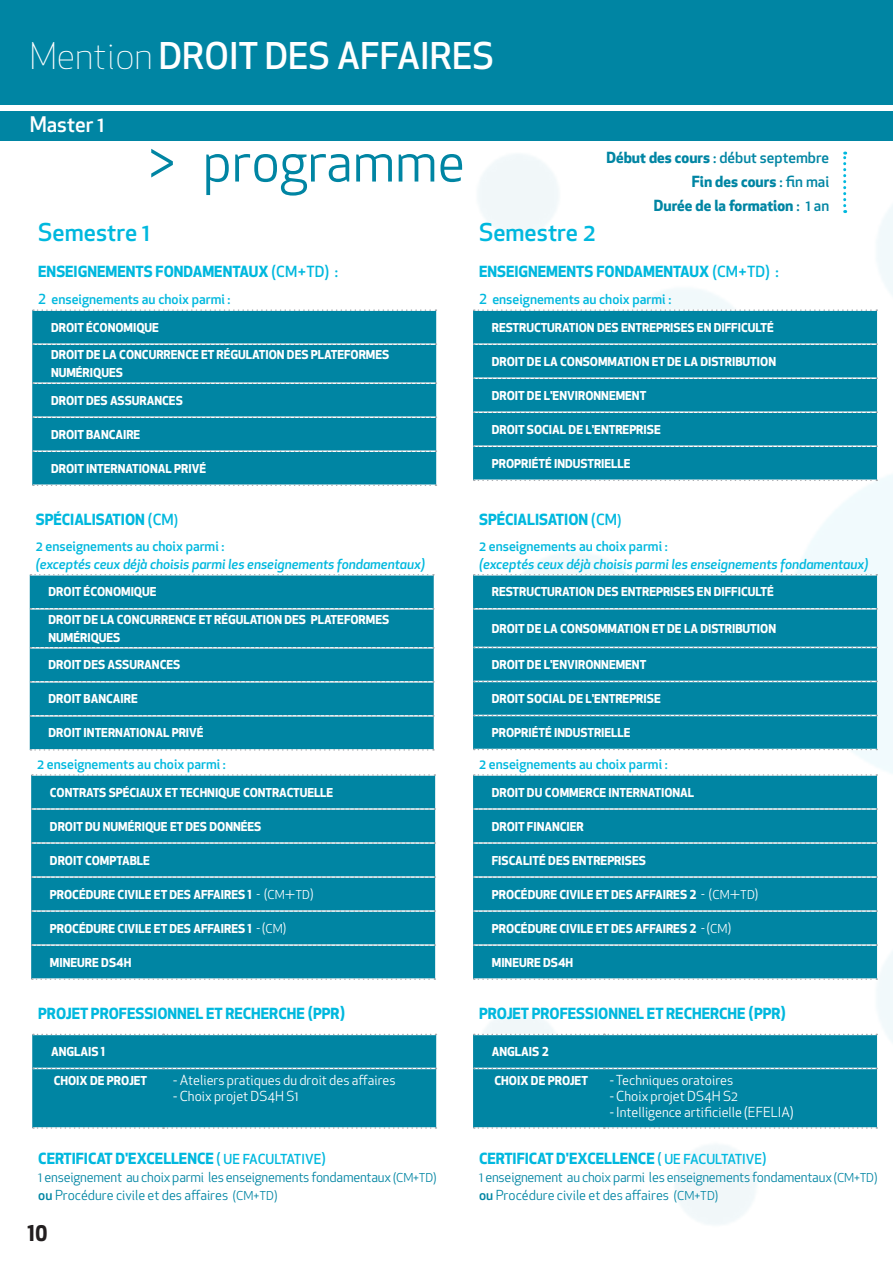
<style>
.page{position:relative;width:893px;height:1263px;background:#fff}
.page>*{position:absolute;margin:0;border:0;box-sizing:border-box;transform-origin:0 0}
.t1{font:54px "Apex New";color:#0085a3}
.t2{font:500 36px "Apex New";color:#fff}
.t3{font:500 24px "Apex New";color:#00b8de}
.t4{font:500 21px "Apex New";color:#fff}
.t5{font:700 21px "Apex New";color:#231f20}
.t6{font:700 15px "Apex New";color:#00b8de}
.t7{font:700 15px/24px "Apex New";color:#0085a3;text-align:right}
.t8{font:13.5px/18px "Apex New";letter-spacing:-.015em;color:#0085a3}
.t9{font:500 13.5px "Apex New";color:#00b8de}
.t10{font:13.5px "Apex New";color:#fff}
.t11{font:italic 500 13.5px "Apex New";letter-spacing:-.005em;color:#00b8de}
.t12{font:700 12px/18px "Apex New";color:#fff}
.s1{font-weight:300}
.s2{font-weight:500}
.s3{font-weight:500;font-size:13.5px}
.s4{font-weight:400}
.s5{font-size:12px}
</style>
<div class="page">
<img style="left:301px;top:151px;width:592px;height:1074px">
<div style="left:0;top:0;width:893px;height:105px;background:#0085a3"></div>
<div style="left:0;top:111px;width:893px;height:30px;background:#0085a3"></div>
<div style="left:32px;top:310px;width:404px;height:175px;background:#0085a3"></div>
<svg style="left:33px;top:309px;width:403px;height:2px"></svg>
<svg style="left:33px;top:343px;width:403px;height:2px"></svg>
<svg style="left:33px;top:382px;width:403px;height:2px"></svg>
<svg style="left:33px;top:416px;width:403px;height:2px"></svg>
<svg style="left:33px;top:450px;width:403px;height:2px"></svg>
<svg style="left:33px;top:484px;width:403px;height:2px"></svg>
<svg style="left:843px;top:152px;width:3px;height:61px"></svg>
<svg style="left:32px;top:1034px;width:404px;height:95px;background:#0b8aa6"></svg>
<div style="left:473px;top:310px;width:404px;height:170px;background:#0085a3"></div>
<svg style="left:474px;top:309px;width:403px;height:2px"></svg>
<svg style="left:474px;top:343px;width:403px;height:2px"></svg>
<svg style="left:474px;top:377px;width:403px;height:2px"></svg>
<svg style="left:474px;top:411px;width:403px;height:2px"></svg>
<svg style="left:474px;top:445px;width:403px;height:2px"></svg>
<svg style="left:474px;top:479px;width:403px;height:2px"></svg>
<div style="left:473px;top:775px;width:404px;height:204px;background:#0085a3"></div>
<svg style="left:474px;top:774px;width:403px;height:2px"></svg>
<svg style="left:474px;top:808px;width:403px;height:2px"></svg>
<svg style="left:474px;top:842px;width:403px;height:2px"></svg>
<svg style="left:474px;top:876px;width:403px;height:2px"></svg>
<svg style="left:474px;top:910px;width:403px;height:2px"></svg>
<svg style="left:474px;top:944px;width:403px;height:2px"></svg>
<svg style="left:474px;top:978px;width:403px;height:2px"></svg>
<div style="left:31px;top:775px;width:404px;height:204px;background:#0085a3"></div>
<svg style="left:32px;top:774px;width:403px;height:2px"></svg>
<svg style="left:32px;top:808px;width:403px;height:2px"></svg>
<svg style="left:32px;top:842px;width:403px;height:2px"></svg>
<svg style="left:32px;top:876px;width:403px;height:2px"></svg>
<svg style="left:32px;top:910px;width:403px;height:2px"></svg>
<svg style="left:32px;top:944px;width:403px;height:2px"></svg>
<svg style="left:32px;top:978px;width:403px;height:2px"></svg>
<div style="left:30px;top:575px;width:404px;height:175px;background:#0085a3"></div>
<svg style="left:31px;top:574px;width:403px;height:1px"></svg>
<svg style="left:31px;top:608px;width:403px;height:1px"></svg>
<svg style="left:31px;top:647px;width:403px;height:1px"></svg>
<svg style="left:31px;top:681px;width:403px;height:2px"></svg>
<svg style="left:31px;top:715px;width:403px;height:2px"></svg>
<svg style="left:31px;top:749px;width:403px;height:2px"></svg>
<div style="left:473px;top:575px;width:404px;height:174px;background:#0085a3"></div>
<svg style="left:474px;top:574px;width:403px;height:1px"></svg>
<svg style="left:474px;top:608px;width:403px;height:1px"></svg>
<svg style="left:474px;top:647px;width:403px;height:1px"></svg>
<svg style="left:474px;top:681px;width:403px;height:1px"></svg>
<svg style="left:474px;top:715px;width:403px;height:1px"></svg>
<svg style="left:474px;top:749px;width:403px;height:1px"></svg>
<svg style="left:473px;top:1034px;width:404px;height:95px;background:#0b89a6"></svg>
<h2 class="t2" style="left:30px;top:32px;width:466px"><span class="s1">Mention</span> DROIT DES AFFAIRES</h2>
<h3 class="t4" style="left:30px;top:110px;width:77px">Master 1</h3>
<h1 class="t1" style="left:149px;top:128px;width:318px">&gt; programme</h1>
<p class="t7" style="left:606px;top:145px;width:224px">Début des cours <span class="s2">: début septembre<br></span>Fin des cours <span class="s2">: fin mai<br></span>Durée de la formation <span class="s2">: 1 an</span></p>
<h3 class="t3" style="left:38px;top:216px;width:114px">Semestre 1</h3>
<p class="t6" style="left:38px;top:261px;width:301px">ENSEIGNEMENTS FONDAMENTAUX <span class="s2">(CM+TD) :</span></p>
<p class="t9" style="left:38px;top:290px;width:194px">2 enseignements au choix parmi :</p>
<p class="t12" style="left:51px;top:318px;width:109px">DROIT ÉCONOMIQUE</p>
<p class="t12" style="left:51px;top:345px;width:340px">DROIT DE LA CONCURRENCE ET RÉGULATION DES PLATEFORMES<br>NUMÉRIQUES</p>
<p class="t12" style="left:51px;top:391px;width:133px">DROIT DES ASSURANCES</p>
<p class="t12" style="left:51px;top:425px;width:91px">DROIT BANCAIRE</p>
<p class="t12" style="left:51px;top:459px;width:157px">DROIT INTERNATIONAL PRIVÉ</p>
<h3 class="t3" style="left:479px;top:216px;width:118px">Semestre 2</h3>
<p class="t6" style="left:479px;top:261px;width:301px">ENSEIGNEMENTS FONDAMENTAUX <span class="s2">(CM+TD) :</span></p>
<p class="t9" style="left:479px;top:290px;width:194px">2 enseignements au choix parmi :</p>
<p class="t12" style="left:492px;top:318px;width:283px">RESTRUCTURATION DES ENTREPRISES EN DIFFICULTÉ</p>
<p class="t12" style="left:492px;top:352px;width:286px">DROIT DE LA CONSOMMATION ET DE LA DISTRIBUTION</p>
<p class="t12" style="left:492px;top:386px;width:156px">DROIT DE L'ENVIRONNEMENT</p>
<p class="t12" style="left:492px;top:420px;width:170px">DROIT SOCIAL DE L'ENTREPRISE</p>
<p class="t12" style="left:492px;top:454px;width:140px">PROPRIÉTÉ INDUSTRIELLE</p>
<p class="t6" style="left:36px;top:509px;width:144px">SPÉCIALISATION <span class="s2">(CM</span><span class="s3">)</span></p>
<p class="t9" style="left:36px;top:537px;width:190px">2 enseignements au choix parmi :</p>
<p class="t11" style="left:36px;top:555px;width:391px">(exceptés ceux déjà choisis parmi les enseignements fondamentaux)</p>
<p class="t12" style="left:49px;top:582px;width:109px">DROIT ÉCONOMIQUE</p>
<p class="t12" style="left:49px;top:610px;width:342px">DROIT DE LA CONCURRENCE ET RÉGULATION DES PLATEFORMES<br>NUMÉRIQUES</p>
<p class="t12" style="left:49px;top:655px;width:133px">DROIT DES ASSURANCES</p>
<p class="t12" style="left:49px;top:689px;width:91px">DROIT BANCAIRE</p>
<p class="t12" style="left:49px;top:723px;width:157px">DROIT INTERNATIONAL PRIVÉ</p>
<p class="t6" style="left:479px;top:509px;width:144px">SPÉCIALISATION <span class="s2">(CM</span><span class="s3">)</span></p>
<p class="t9" style="left:479px;top:537px;width:190px">2 enseignements au choix parmi :</p>
<p class="t11" style="left:479px;top:555px;width:391px">(exceptés ceux déjà choisis parmi les enseignements fondamentaux)</p>
<p class="t12" style="left:492px;top:582px;width:283px">RESTRUCTURATION DES ENTREPRISES EN DIFFICULTÉ</p>
<p class="t12" style="left:492px;top:619px;width:286px">DROIT DE LA CONSOMMATION ET DE LA DISTRIBUTION</p>
<p class="t12" style="left:492px;top:655px;width:156px">DROIT DE L'ENVIRONNEMENT</p>
<p class="t12" style="left:492px;top:689px;width:170px">DROIT SOCIAL DE L'ENTREPRISE</p>
<p class="t12" style="left:492px;top:723px;width:140px">PROPRIÉTÉ INDUSTRIELLE</p>
<p class="t9" style="left:37px;top:755px;width:190px">2 enseignements au choix parmi :</p>
<p class="t12" style="left:50px;top:782px;width:285px">CONTRATS SPÉCIAUX ET TECHNIQUE CONTRACTUELLE</p>
<p class="t12" style="left:50px;top:817px;width:213px">DROIT DU NUMÉRIQUE ET DES DONNÉES</p>
<p class="t12" style="left:50px;top:851px;width:101px">DROIT COMPTABLE</p>
<p class="t12" style="left:50px;top:885px;width:265px">PROCÉDURE CIVILE ET DES AFFAIRES 1 <span class="s4">- (CM+TD)</span></p>
<p class="t12" style="left:50px;top:919px;width:238px">PROCÉDURE CIVILE ET DES AFFAIRES 1 <span class="s4">- (CM)</span></p>
<p class="t12" style="left:50px;top:953px;width:83px">MINEURE DS4H</p>
<p class="t9" style="left:479px;top:755px;width:190px">2 enseignements au choix parmi :</p>
<p class="t12" style="left:492px;top:782px;width:204px">DROIT DU COMMERCE INTERNATIONAL</p>
<p class="t12" style="left:492px;top:817px;width:94px">DROIT FINANCIER</p>
<p class="t12" style="left:492px;top:851px;width:156px">FISCALITÉ DES ENTREPRISES</p>
<p class="t12" style="left:492px;top:885px;width:268px">PROCÉDURE CIVILE ET DES AFFAIRES 2 <span class="s4">- (CM+TD)</span></p>
<p class="t12" style="left:492px;top:919px;width:241px">PROCÉDURE CIVILE ET DES AFFAIRES 2 <span class="s4">- (CM)</span></p>
<p class="t12" style="left:492px;top:953px;width:83px">MINEURE DS4H</p>
<p class="t6" style="left:38px;top:1002px;width:308px">PROJET PROFESSIONNEL ET RECHERCHE (PPR)</p>
<p class="t12" style="left:51px;top:1042px;width:56px">ANGLAIS 1</p>
<p class="t12" style="left:54px;top:1071px;width:95px">CHOIX DE PROJET</p>
<p class="t10" style="left:173px;top:1071px;width:224px">- Ateliers pratiques du droit des affaires</p>
<p class="t10" style="left:173px;top:1087px;width:127px">- Choix projet DS4H S1</p>
<p class="t6" style="left:479px;top:1002px;width:308px">PROJET PROFESSIONNEL ET RECHERCHE (PPR)</p>
<p class="t12" style="left:492px;top:1042px;width:59px">ANGLAIS 2</p>
<p class="t12" style="left:494px;top:1071px;width:95px">CHOIX DE PROJET</p>
<p class="t10" style="left:610px;top:1071px;width:125px">- Techniques oratoires</p>
<p class="t10" style="left:610px;top:1087px;width:129px">- Choix projet DS4H S2</p>
<p class="t10" style="left:610px;top:1103px;width:185px">- Intelligence artificielle (EFELIA)</p>
<p class="t6" style="left:38px;top:1147px;width:289px">CERTIFICAT D'EXCELLENCE <span class="s3">( UE FACULTATIVE)</span></p>
<p class="t8" style="left:38px;top:1168px;width:400px">1 enseignement au choix parmi les enseignements fondamentaux <span class="s5">(CM+TD) </span><span class="s2">ou</span> Procédure civile et des affaires <span class="s5">(CM+TD)</span></p>
<p class="t6" style="left:479px;top:1147px;width:289px">CERTIFICAT D'EXCELLENCE <span class="s3">( UE FACULTATIVE)</span></p>
<p class="t8" style="left:479px;top:1168px;width:400px">1 enseignement au choix parmi les enseignements fondamentaux <span class="s5">(CM+TD) </span><span class="s2">ou</span> Procédure civile et des affaires <span class="s5">(CM+TD)</span></p>
<h3 class="t5" style="left:28px;top:1218px;width:22px">10</h3>
</div>
